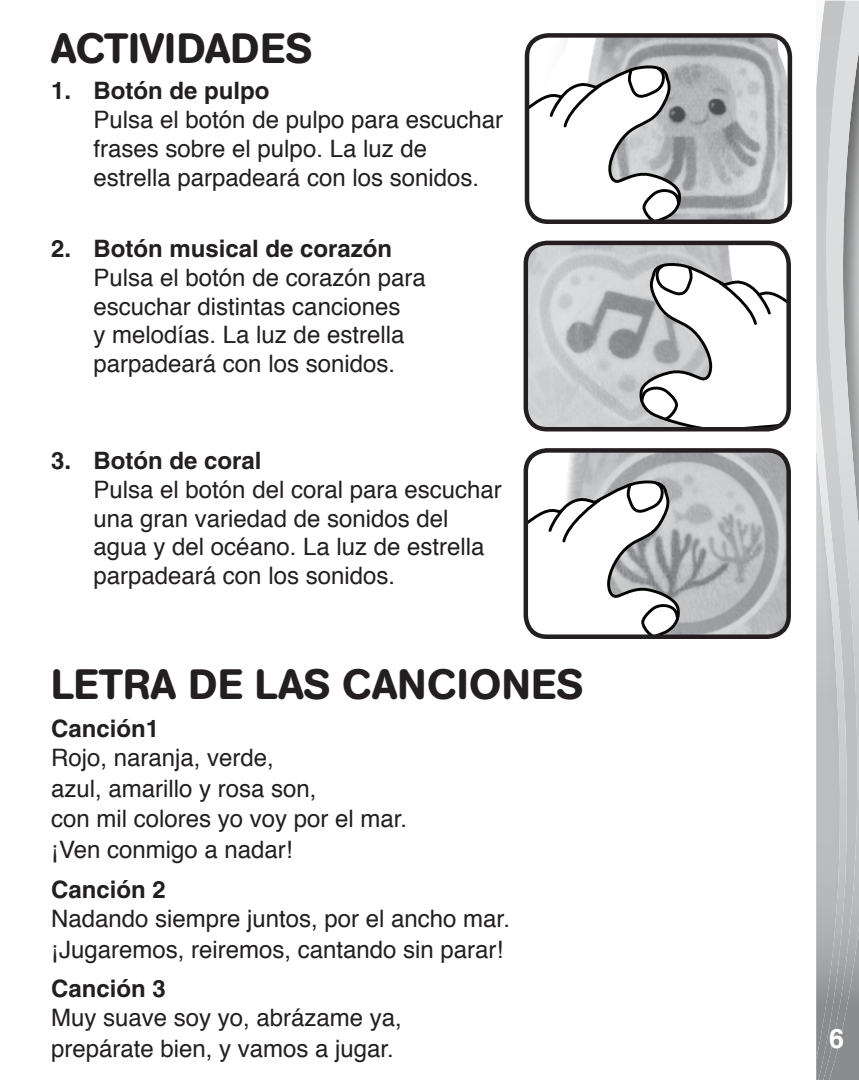
<style>
.page{position:relative;width:859px;height:1080px;background:#fff}
.page>*{position:absolute;margin:0;border:0;box-sizing:border-box;transform-origin:0 0}
.body_text1{font:500 42px "AG Book Rounded";letter-spacing:.01em;color:#231f20}
.t1{font:700 27px "Helvetica";color:#fff}
.body_text1-2{font:24px/28.8px "Helvetica";color:#231f20}
.body_text1-3{font:700 24px "Helvetica";color:#231f20}
</style>
<div class="page">
<img style="left:849px;top:1px;width:10px;height:1079px">
<img style="left:816px;top:1px;width:33px;height:1079px">
<img style="left:528px;top:244px;width:258px;height:184px">
<svg style="left:636px;top:259px;width:152px;height:169px"></svg>
<div style="left:523px;top:241px;width:268px;height:190px;border:4px solid #231f20;border-radius:21px"></div>
<img style="left:528px;top:453px;width:258px;height:181px">
<svg style="left:528px;top:477px;width:155px;height:157px"></svg>
<div style="left:523px;top:448px;width:268px;height:191px;border:4px solid #231f20;border-radius:21px"></div>
<img style="left:528px;top:38px;width:261px;height:181px">
<svg style="left:528px;top:62px;width:156px;height:159px"></svg>
<div style="left:525px;top:33px;width:267px;height:191px;border:4px solid #231f20;border-radius:21px"></div>
<p class="body_text1" style="left:51px;top:24px;width:262px">ACTIVIDADES</p>
<p class="body_text1-3" style="left:51px;top:76px;width:220px">1. Botón de pulpo</p>
<p class="body_text1-2" style="left:94px;top:106px;width:411px">Pulsa el botón de pulpo para escuchar frases sobre el pulpo. La luz de estrella parpadeará con los sonidos.</p>
<p class="body_text1-3" style="left:51px;top:234px;width:343px">2. Botón musical de corazón</p>
<p class="body_text1-2" style="left:94px;top:264px;width:334px">Pulsa el botón de corazón para escuchar distintas canciones<br>y melodías. La luz de estrella parpadeará con los sonidos.</p>
<p class="body_text1-3" style="left:51px;top:446px;width:212px">3. Botón de coral</p>
<p class="body_text1-2" style="left:94px;top:476px;width:410px">Pulsa el botón del coral para escuchar una gran variedad de sonidos del agua y del océano. La luz de estrella parpadeará con los sonidos.</p>
<p class="body_text1" style="left:51px;top:660px;width:534px">LETRA DE LAS CANCIONES</p>
<p class="body_text1-3" style="left:51px;top:714px;width:110px">Canción1</p>
<p class="body_text1-2" style="left:51px;top:743px;width:224px">Rojo, naranja, verde,</p>
<p class="body_text1-2" style="left:51px;top:774px;width:267px">azul, amarillo y rosa son,</p>
<p class="body_text1-2" style="left:51px;top:805px;width:358px">con mil colores yo voy por el mar.</p>
<p class="body_text1-2" style="left:51px;top:836px;width:243px">¡Ven conmigo a nadar!</p>
<p class="body_text1-3" style="left:51px;top:875px;width:116px">Canción 2</p>
<p class="body_text1-2" style="left:51px;top:905px;width:460px">Nadando siempre juntos, por el ancho mar.</p>
<p class="body_text1-2" style="left:51px;top:935px;width:454px">¡Jugaremos, reiremos, cantando sin parar!</p>
<p class="body_text1-3" style="left:51px;top:974px;width:116px">Canción 3</p>
<p class="body_text1-2" style="left:51px;top:1004px;width:352px">Muy suave soy yo, abrázame ya,</p>
<p class="body_text1-2" style="left:51px;top:1035px;width:344px">prepárate bien, y vamos a jugar.</p>
<p class="t1" style="left:829px;top:1022px;width:17px">6</p>
</div>
